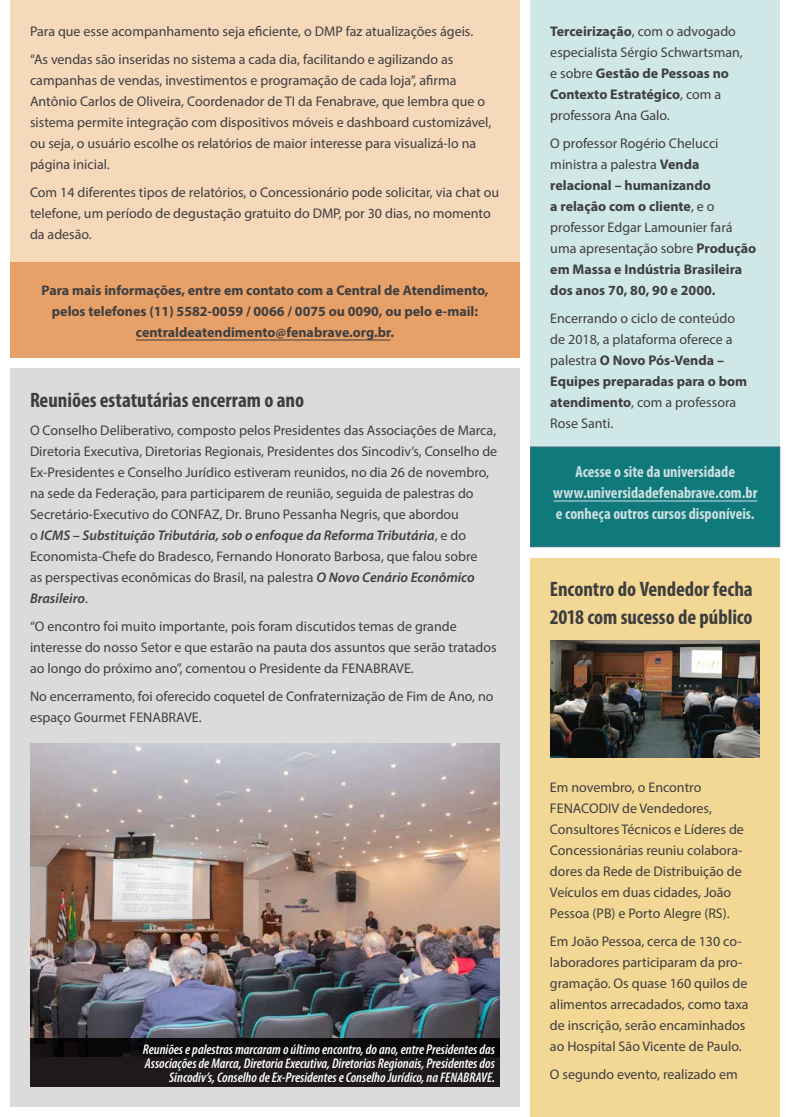
<style>
.page{position:relative;width:790px;height:1117px;background:#fff}
.page>*{position:absolute;margin:0;border:0;box-sizing:border-box;transform-origin:0 0}
.t1{font:700 condensed 21px/28px "Myriad Pro";letter-spacing:-.005em;color:#3e3e3f}
.t2{font:700 condensed 16px/21px "Myriad Pro";color:#cddfe0;text-align:center}
.t3{font:14px/21px "Myriad Pro";color:#3e3e3f}
.t4{font:700 14px/21px "Myriad Pro";color:#3e3e3f}
.t5{font:italic 600 condensed 14px/14px "Myriad Pro";color:#fff;text-align:right}
.s1{font-weight:600;font-style:italic}
.s2{font-weight:700}
.s3{font-weight:400}
</style>
<div class="page">
<svg style="left:530px;top:0;width:250px;height:547px;background:#add2d3"></svg>
<hr style="left:553px;top:501px;width:204px;height:1px;background:#cddfe0">
<svg style="left:10px;top:0;width:510px;height:358px;background:#f1c8a4"></svg>
<hr style="left:136px;top:340px;width:254px;height:1px;background:#3e3e3f">
<div style="left:530px;top:558px;width:250px;height:559px;background:#f3d795"></div>
<img style="left:550px;top:640px;width:210px;height:118px">
<div style="left:10px;top:368px;width:510px;height:739px;background:#dbdbdb"></div>
<img style="left:30px;top:744px;width:470px;height:294px">
<div style="left:30px;top:1038px;width:470px;height:49px;background:linear-gradient(to bottom,#080709,#252021)"></div>
<p class="t3" style="left:30px;top:17px;width:445px;line-height:28px">Para que esse acompanhamento seja eficiente, o DMP faz atualizações ágeis. “As vendas são inseridas no sistema a cada dia, facilitando e agilizando as</p>
<p class="t3" style="left:30px;top:70px;width:463px">campanhas de vendas, investimentos e programação de cada loja”, afirma Antônio Carlos de Oliveira, Coordenador de TI da Fenabrave, que lembra que o sistema permite integração com dispositivos móveis e dashboard customizável, ou seja, o usuário escolhe os relatórios de maior interesse para visualizá-lo na página inicial.</p>
<p class="t3" style="left:30px;top:182px;width:471px">Com 14 diferentes tipos de relatórios, o Concessionário pode solicitar, via chat ou telefone, um período de degustação gratuito do DMP, por 30 dias, no momento da adesão.</p>
<p class="t4" style="left:42px;top:279px;width:448px;text-align:center">Para mais informações, entre em contato com a Central de Atendimento, pelos telefones (11) 5582-0059 / 0066 / 0075 ou 0090, ou pelo e-mail: centraldeatendimento@fenabrave.org.br.</p>
<h1 class="t1" style="left:30px;top:386px;width:276px">Reuniões estatutárias encerram o ano</h1>
<p class="t3" style="left:30px;top:420px;width:469px">O Conselho Deliberativo, composto pelos Presidentes das Associações de Marca, Diretoria Executiva, Diretorias Regionais, Presidentes dos Sincodiv’s, Conselho de Ex-Presidentes e Conselho Jurídico estiveram reunidos, no dia 26 de novembro, na sede da Federação, para participarem de reunião, seguida de palestras do Secretário-Executivo do CONFAZ, Dr. Bruno Pessanha Negris, que abordou<br>o <span class="s1">ICMS – Substituição Tributária, sob o enfoque da Reforma Tributária</span>, e do Economista-Chefe do Bradesco, Fernando Honorato Barbosa, que falou sobre<br>as perspectivas econômicas do Brasil, na palestra <span class="s1">O Novo Cenário Econômico Brasileiro</span>.</p>
<p class="t3" style="left:30px;top:616px;width:468px">“O encontro foi muito importante, pois foram discutidos temas de grande interesse do nosso Setor e que estarão na pauta dos assuntos que serão tratados ao longo do próximo ano”, comentou o Presidente da FENABRAVE.</p>
<p class="t3" style="left:30px;top:686px;width:465px">No encerramento, foi oferecido coquetel de Confraternização de Fim de Ano, no espaço Gourmet FENABRAVE.</p>
<p class="t5" style="left:143px;top:1042px;width:354px">Reuniões e palestras marcaram o último encontro, do ano, entre Presidentes das<br>Associações de Marca, Diretoria Executiva, Diretorias Regionais, Presidentes dos<br>Sincodiv’s, Conselho de Ex-Presidentes e Conselho Jurídico, na FENABRAVE.</p>
<p class="t3" style="left:550px;top:21px;width:194px"><span class="s2">Terceirização</span>, com o advogado especialista Sérgio Schwartsman, e sobre <span class="s2">Gestão de Pessoas no<br>Contexto Estratégico</span>, com a professora Ana Galo.</p>
<p class="t4" style="left:550px;top:132px;width:207px"><span class="s3">O professor Rogério Chelucci ministra a palestra</span> Venda relacional – humanizando<br>a relação com o cliente<span class="s3">, e o professor Edgar Lamounier fará uma apresentação sobre</span> Produção em Massa e Indústria Brasileira dos anos 70, 80, 90 e 2000.</p>
<p class="t3" style="left:550px;top:308px;width:198px">Encerrando o ciclo de conteúdo de 2018, a plataforma oferece a palestra <span class="s2">O Novo Pós-Venda –<br>Equipes preparadas para o bom atendimento</span>, com a professora<br>Rose Santi.</p>
<p class="t2" style="left:553px;top:461px;width:206px">Acesse o site da universidade www.universidadefenabrave.com.br e conheça outros cursos disponíveis.</p>
<h1 class="t1" style="left:550px;top:575px;width:204px">Encontro do Vendedor fecha<br>2018 com sucesso de público</h1>
<p class="t3" style="left:550px;top:777px;width:195px">Em novembro, o Encontro<br>FENACODIV de Vendedores,<br>Consultores Técnicos e Líderes de<br>Concessionárias reuniu colabora&shy;dores da Rede de Distribuição de<br>Veículos em duas cidades, João<br>Pessoa (PB) e Porto Alegre (RS).</p>
<p class="t3" style="left:550px;top:931px;width:200px">Em João Pessoa, cerca de 130 co&shy;laboradores participaram da pro&shy;gramação. Os quase 160 quilos de alimentos arrecadados, como taxa de inscrição, serão encaminhados ao Hospital São Vicente de Paulo.</p>
<p class="t3" style="left:550px;top:1064px;width:189px">O segundo evento, realizado em</p>
</div>
